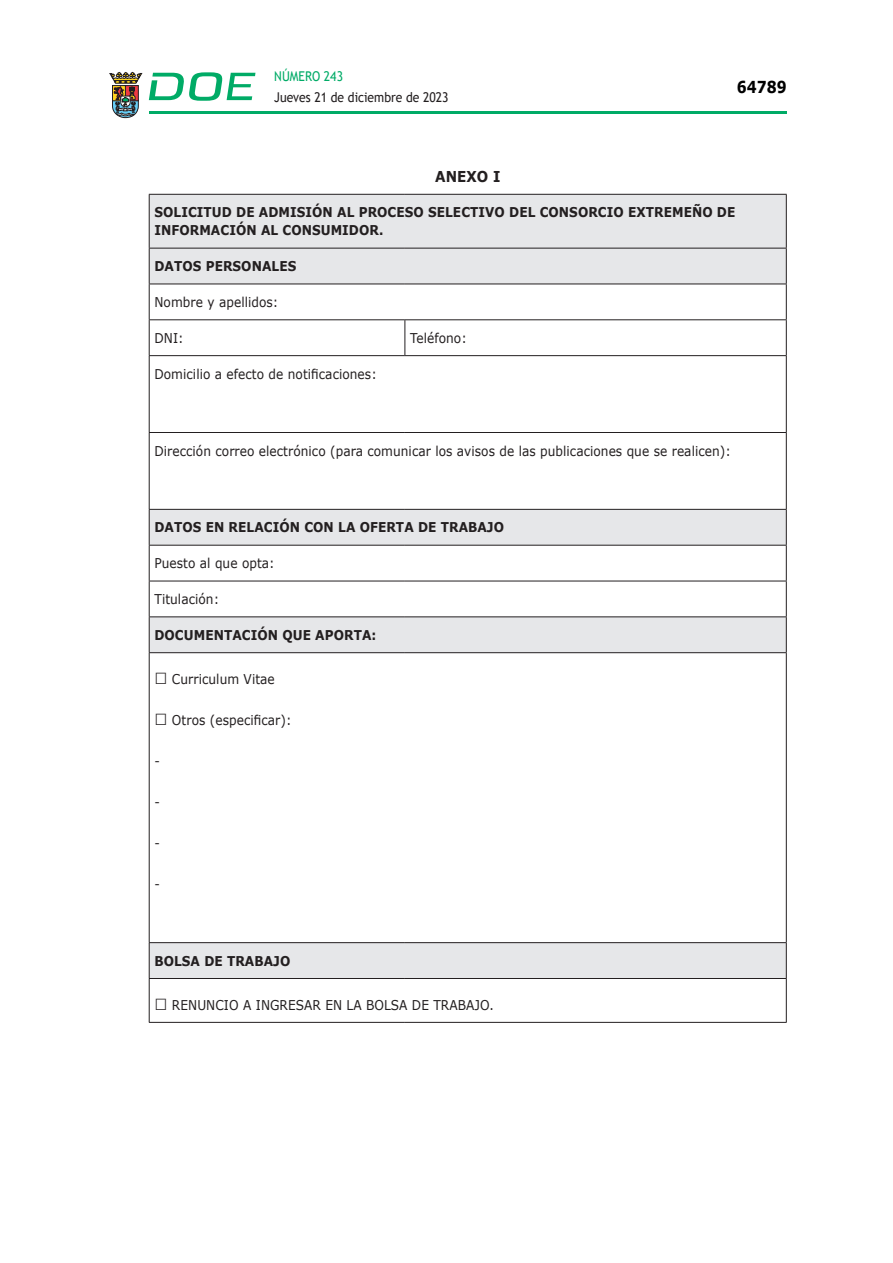
<style>
.page{position:relative;width:893px;height:1263px;background:#fff}
.page>*{position:absolute;margin:0;border:0;box-sizing:border-box;transform-origin:0 0}
.t1{font:700 16.5px "Verdana";color:#000;scale:.85 1}
.CUERPO_DE_TEXTO{font:700 15px "Verdana";letter-spacing:.005em;color:#231f20;scale:.9 1}
.CUERPO_DE_TEXTO-2{font:13.5px "Verdana";letter-spacing:.005em;color:#231f20;scale:.9 1}
.TABLATITULO{font:700 13.5px/18px "Verdana";letter-spacing:.005em;color:#231f20;scale:.9 1}
.t2{font:13.5px "Trebuchet MS";color:#231f20;scale:.9 1}
.CUERPO_DE_TEXTO-3{font:700 13.5px "Verdana";letter-spacing:.005em;color:#231f20;scale:.9 1}
.t3{font:13.5px "Trebuchet MS";color:#00ab67;scale:.9 1}
.s1{font-size:24px}
</style>
<div class="page">
<hr style="left:149px;top:111px;width:638px;height:3px;background:#00ab66">
<svg style="left:109px;top:72px;width:33px;height:46px"></svg>
<svg style="left:149px;top:72px;width:106px;height:29px"></svg>
<svg style="left:150px;top:195px;width:636px;height:783px"></svg>
<hr style="left:786px;top:195px;width:1px;height:53px;background:#231f20">
<hr style="left:786px;top:248px;width:1px;height:36px;background:#231f20">
<hr style="left:786px;top:284px;width:1px;height:35px;background:#231f20">
<hr style="left:786px;top:356px;width:1px;height:76px;background:#231f20">
<hr style="left:786px;top:433px;width:1px;height:76px;background:#231f20">
<hr style="left:786px;top:510px;width:1px;height:35px;background:#231f20">
<hr style="left:786px;top:545px;width:1px;height:36px;background:#231f20">
<hr style="left:786px;top:581px;width:1px;height:35px;background:#231f20">
<hr style="left:786px;top:617px;width:1px;height:35px;background:#231f20">
<hr style="left:786px;top:653px;width:1px;height:289px;background:#231f20">
<hr style="left:786px;top:943px;width:1px;height:35px;background:#231f20">
<hr style="left:786px;top:979px;width:1px;height:43px;background:#231f20">
<hr style="left:149px;top:194px;width:256px;height:1px;background:#231f20">
<hr style="left:149px;top:195px;width:1px;height:53px;background:#231f20">
<hr style="left:405px;top:194px;width:382px;height:1px;background:#231f20">
<hr style="left:149px;top:248px;width:256px;height:1px;background:#231f20">
<hr style="left:149px;top:248px;width:1px;height:36px;background:#231f20">
<hr style="left:405px;top:248px;width:382px;height:1px;background:#231f20">
<hr style="left:149px;top:284px;width:256px;height:1px;background:#231f20">
<hr style="left:149px;top:284px;width:1px;height:35px;background:#231f20">
<hr style="left:405px;top:284px;width:382px;height:1px;background:#231f20">
<hr style="left:149px;top:319px;width:256px;height:1px;background:#231f20">
<hr style="left:149px;top:320px;width:1px;height:35px;background:#231f20">
<hr style="left:405px;top:319px;width:382px;height:1px;background:#231f20">
<hr style="left:404px;top:320px;width:1px;height:35px;background:#231f20">
<hr style="left:786px;top:320px;width:1px;height:35px;background:#231f20">
<hr style="left:149px;top:355px;width:256px;height:1px;background:#231f20">
<hr style="left:149px;top:356px;width:1px;height:76px;background:#231f20">
<hr style="left:405px;top:355px;width:382px;height:1px;background:#231f20">
<hr style="left:149px;top:432px;width:256px;height:1px;background:#231f20">
<hr style="left:149px;top:433px;width:1px;height:76px;background:#231f20">
<hr style="left:405px;top:432px;width:382px;height:1px;background:#231f20">
<hr style="left:149px;top:545px;width:1px;height:36px;background:#231f20">
<hr style="left:149px;top:581px;width:256px;height:1px;background:#231f20">
<hr style="left:149px;top:581px;width:1px;height:35px;background:#231f20">
<hr style="left:405px;top:581px;width:382px;height:1px;background:#231f20">
<hr style="left:149px;top:653px;width:1px;height:289px;background:#231f20">
<hr style="left:149px;top:979px;width:1px;height:43px;background:#231f20">
<hr style="left:149px;top:1022px;width:256px;height:1px;background:#231f20">
<hr style="left:405px;top:1022px;width:382px;height:1px;background:#231f20">
<hr style="left:149px;top:509px;width:256px;height:1px;background:#231f20">
<hr style="left:149px;top:510px;width:1px;height:35px;background:#231f20">
<hr style="left:405px;top:509px;width:382px;height:1px;background:#231f20">
<hr style="left:149px;top:545px;width:256px;height:1px;background:#231f20">
<hr style="left:405px;top:545px;width:382px;height:1px;background:#231f20">
<hr style="left:149px;top:942px;width:256px;height:1px;background:#231f20">
<hr style="left:149px;top:943px;width:1px;height:35px;background:#231f20">
<hr style="left:405px;top:942px;width:382px;height:1px;background:#231f20">
<hr style="left:149px;top:978px;width:256px;height:1px;background:#231f20">
<hr style="left:405px;top:978px;width:382px;height:1px;background:#231f20">
<hr style="left:149px;top:616px;width:256px;height:1px;background:#231f20">
<hr style="left:149px;top:617px;width:1px;height:35px;background:#231f20">
<hr style="left:405px;top:616px;width:382px;height:1px;background:#231f20">
<hr style="left:149px;top:652px;width:256px;height:1px;background:#231f20">
<hr style="left:405px;top:652px;width:382px;height:1px;background:#231f20">
<p class="t3" style="left:274px;top:67px;width:78px">NÚMERO 243</p>
<p class="t2" style="left:274px;top:88px;width:195px">Jueves 21 de diciembre de 2023</p>
<p class="CUERPO_DE_TEXTO" style="left:435px;top:165px;width:74px">ANEXO I</p>
<p class="t1" style="left:737px;top:75px;width:60px">64789</p>
<p class="TABLATITULO" style="left:154px;top:203px;width:647px">SOLICITUD DE ADMISIÓN AL PROCESO SELECTIVO DEL CONSORCIO EXTREMEÑO DE<br>INFORMACIÓN AL CONSUMIDOR.</p>
<p class="CUERPO_DE_TEXTO-3" style="left:154px;top:257px;width:159px">DATOS PERSONALES</p>
<p class="CUERPO_DE_TEXTO-2" style="left:154px;top:293px;width:139px">Nombre y apellidos:</p>
<p class="CUERPO_DE_TEXTO-2" style="left:154px;top:329px;width:34px">DNI:</p>
<p class="CUERPO_DE_TEXTO-2" style="left:410px;top:329px;width:65px">Teléfono:</p>
<p class="CUERPO_DE_TEXTO-2" style="left:154px;top:364px;width:249px">Domicilio a efecto de notificaciones:</p>
<p class="CUERPO_DE_TEXTO-2" style="left:154px;top:441px;width:642px">Dirección correo electrónico (para comunicar los avisos de las publicaciones que se realicen):</p>
<p class="TABLATITULO" style="left:154px;top:518px;width:390px">DATOS EN RELACIÓN CON LA OFERTA DE TRABAJO</p>
<p class="CUERPO_DE_TEXTO-2" style="left:154px;top:554px;width:135px">Puesto al que opta:</p>
<p class="CUERPO_DE_TEXTO-2" style="left:154px;top:590px;width:73px">Titulación:</p>
<p class="TABLATITULO" style="left:154px;top:626px;width:248px">DOCUMENTACIÓN QUE APORTA:</p>
<p class="CUERPO_DE_TEXTO-2" style="left:154px;top:670px;width:135px"><span class="s1">□</span> Curriculum Vitae</p>
<p class="CUERPO_DE_TEXTO-2" style="left:154px;top:711px;width:154px"><span class="s1">□</span> Otros (especificar):</p>
<p class="CUERPO_DE_TEXTO-2" style="left:154px;top:752px;width:8px">-</p>
<p class="CUERPO_DE_TEXTO-2" style="left:154px;top:793px;width:8px">-</p>
<p class="CUERPO_DE_TEXTO-2" style="left:154px;top:834px;width:8px">-</p>
<p class="CUERPO_DE_TEXTO-2" style="left:154px;top:875px;width:8px">-</p>
<p class="TABLATITULO" style="left:154px;top:951px;width:153px">BOLSA DE TRABAJO</p>
<p class="CUERPO_DE_TEXTO-2" style="left:154px;top:995px;width:379px"><span class="s1">□</span> RENUNCIO A INGRESAR EN LA BOLSA DE TRABAJO.</p>
</div>
